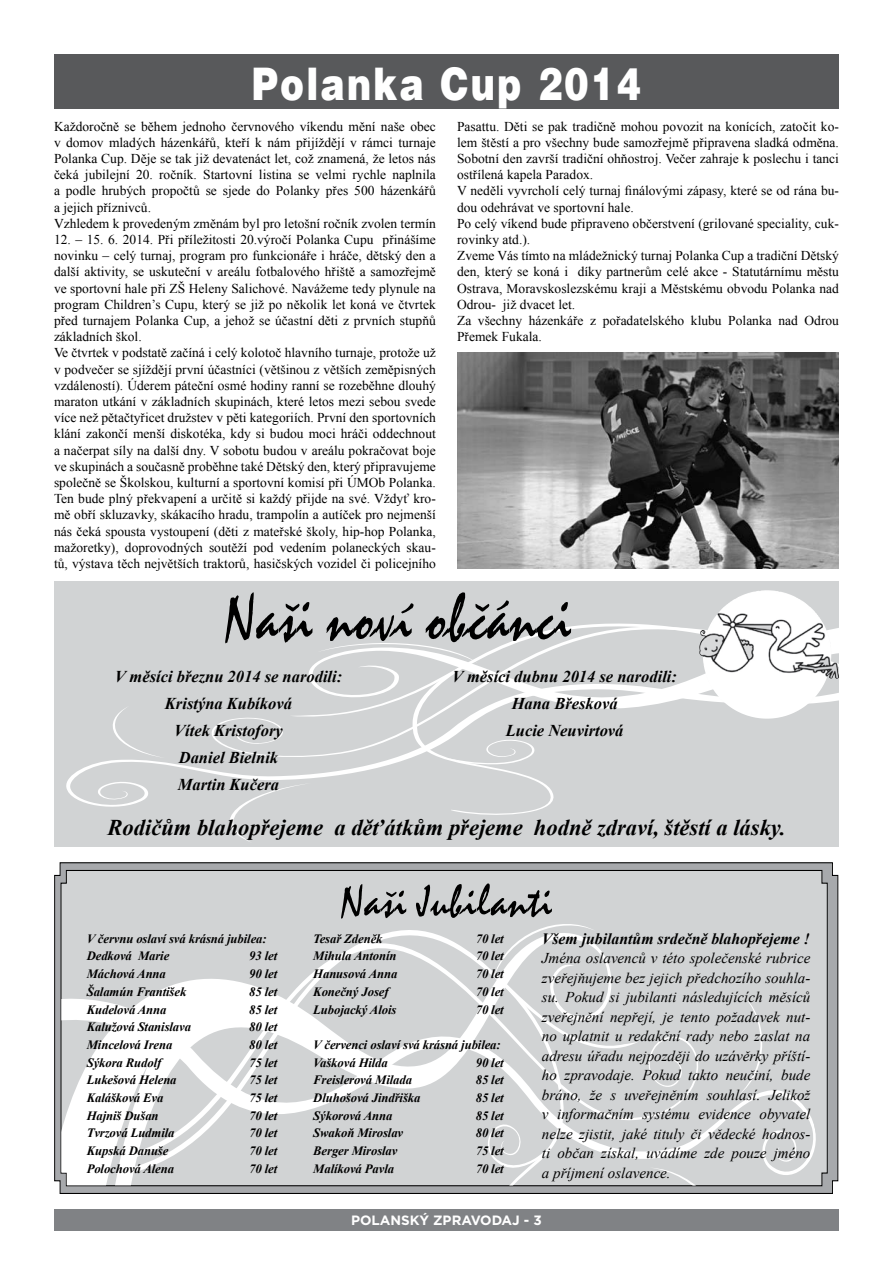
<style>
.page{position:relative;width:893px;height:1263px;background:#fff}
.page>*{position:absolute;margin:0;border:0;box-sizing:border-box;transform-origin:0 0}
.t1{font:900 45px "Switzerland";letter-spacing:.065em;color:#fff;scale:.8 1}
.t2{font:italic 700 22.5px "Times New Roman";color:#000}
.t3{font:italic 700 16.5px/27px "Times New Roman";color:#000;text-align:center}
.t4{font:italic 700 15.75px "Times New Roman";color:#000}
.t5{font:italic 15px/19.5px "Times New Roman";color:#000;text-align:justify}
.t6{font:13.5px/16.2px "Times New Roman";color:#000}
.t7{font:700 13.5px "Gotham";color:#fff}
.t8{font:italic 700 12.75px/17.7px "Times New Roman";letter-spacing:-.01em;color:#000}
</style>
<div class="page">
<div style="left:54px;top:1209px;width:785px;height:21px;background:#808285"></div>
<div style="left:54px;top:54px;width:785px;height:54px;background:#58595b"></div>
<svg style="left:54px;top:862px;width:785px;height:332px;background:#929496"></svg>
<svg style="left:60px;top:870px;width:768px;height:316px;background:#c4c6c7"></svg>
<div style="left:123px;top:895px;width:516px;height:32px;background:#d1d3d4"></div>
<div style="left:61px;top:927px;width:64px;height:61px;background:#d1d3d4"></div>
<div style="left:125px;top:910px;width:574px;height:78px;background:#d1d3d4"></div>
<svg style="left:61px;top:988px;width:759px;height:197px;fill:#d1d3d4"></svg>
<svg style="left:341px;top:883px;width:255px;height:302px;background:#d2d4d4"></svg>
<div style="left:54px;top:581px;width:785px;height:266px;background:#d1d3d4"></div>
<svg style="left:712px;top:604px;width:110px;height:17px;background:#f0f0f0"></svg>
<svg style="left:571px;top:621px;width:268px;height:39px"></svg>
<svg style="left:66px;top:660px;width:773px;height:147px"></svg>
<svg style="left:201px;top:592px;width:370px;height:250px"></svg>
<img style="left:730px;top:590px;width:35px;height:12px">
<img style="left:457px;top:352px;width:382px;height:216px">
<h1 class="t1" style="left:252px;top:57px;width:488px">Polanka Cup 2014</h1>
<p class="t6" style="left:54px;top:118px;width:383px">Každoročně se během jednoho červnového víkendu mění naše obec v domov mladých házenkářů, kteří k nám přijíždějí v rámci turnaje Polanka Cup. Děje se tak již devatenáct let, což znamená, že letos nás čeká jubilejní 20. ročník. Startovní listina se velmi rychle naplnila a podle hrubých propočtů se sjede do Polanky přes 500 házenkářů a jejich příznivců.<br>Vzhledem k provedeným změnám byl pro letošní ročník zvolen termín</p>
<p class="t6" style="left:54px;top:231px;width:383px">12. – 15. 6. 2014. Při příležitosti 20.výročí Polanka Cupu přinášíme novinku – celý turnaj, program pro funkcionáře i hráče, dětský den a další aktivity, se uskuteční v areálu fotbalového hřiště a samozřejmě ve sportovní hale při ZŠ Heleny Salichové. Navážeme tedy plynule na program Children’s Cupu, který se již po několik let koná ve čtvrtek před turnajem Polanka Cup, a jehož se účastní děti z prvních stupňů základních škol.<br>Ve čtvrtek v podstatě začíná i celý kolotoč hlavního turnaje, protože už v podvečer se sjíždějí první účastníci (většinou z větších zeměpisných vzdáleností). Úderem páteční osmé hodiny ranní se rozeběhne dlouhý maraton utkání v základních skupinách, které letos mezi sebou svede více než pětačtyřicet družstev v pěti kategoriích. První den sportovních klání zakončí menší diskotéka, kdy si budou moci hráči oddechnout a načerpat síly na další dny. V sobotu budou v areálu pokračovat boje ve skupinách a současně proběhne také Dětský den, který připravujeme společně se Školskou, kulturní a sportovní komisí při ÚMOb Polanka.<br>Ten bude plný překvapení a určitě si každý přijde na své. Vždyť kro&shy;mě obří skluzavky, skákacího hradu, trampolín a autíček pro nejmenší nás čeká spousta vystoupení (děti z mateřské školy, hip-hop Polanka, mažoretky), doprovodných soutěží pod vedením polaneckých skau&shy;tů, výstava těch největších traktorů, hasičských vozidel či policejního</p>
<p class="t6" style="left:457px;top:118px;width:383px">Pasattu. Děti se pak tradičně mohou povozit na konících, zatočit ko&shy;lem štěstí a pro všechny bude samozřejmě připravena sladká odměna.<br>Sobotní den završí tradiční ohňostroj. Večer zahraje k poslechu i tanci ostřílená kapela Paradox.<br>V neděli vyvrcholí celý turnaj finálovými zápasy, které se od rána bu&shy;dou odehrávat ve sportovní hale.<br>Po celý víkend bude připraveno občerstvení (grilované speciality, cuk&shy;rovinky atd.).<br>Zveme Vás tímto na mládežnický turnaj Polanka Cup a tradiční Dětský den, který se koná i díky partnerům celé akce - Statutárnímu městu Ostrava, Moravskoslezskému kraji a Městskému obvodu Polanka nad Odrou- již dvacet let.<br>Za všechny házenkáře z pořadatelského klubu Polanka nad Odrou Přemek Fukala.</p>
<p class="t3" style="left:115px;top:663px;width:229px">V měsíci březnu 2014 se narodili:<br>Kristýna Kubíková<br>Vítek Kristofory<br>Daniel Bielnik<br>Martin Kučera</p>
<p class="t3" style="left:452px;top:663px;width:226px">V měsíci dubnu 2014 se narodili:<br>Hana Břesková<br>Lucie Neuvirtová</p>
<h2 class="t2" style="left:108px;top:811px;width:679px">Rodičům blahopřejeme a děťátkům přejeme hodně zdraví, štěstí a lásky.</h2>
<p class="t8" style="left:87px;top:929px;width:181px">V červnu oslaví svá krásná jubilea:<br>Dedková Marie</p>
<p class="t8" style="left:249px;top:947px;width:30px">93 let</p>
<p class="t8" style="left:87px;top:965px;width:81px">Máchová Anna</p>
<p class="t8" style="left:249px;top:965px;width:30px">90 let</p>
<p class="t8" style="left:87px;top:982px;width:101px">Šalamún František</p>
<p class="t8" style="left:249px;top:982px;width:30px">85 let</p>
<p class="t8" style="left:87px;top:1000px;width:81px">Kudelová Anna</p>
<p class="t8" style="left:249px;top:1000px;width:30px">85 let</p>
<p class="t8" style="left:87px;top:1018px;width:106px">Kalužová Stanislava</p>
<p class="t8" style="left:249px;top:1018px;width:30px">80 let</p>
<p class="t8" style="left:87px;top:1035px;width:87px">Mincelová Irena</p>
<p class="t8" style="left:249px;top:1035px;width:30px">80 let</p>
<p class="t8" style="left:87px;top:1053px;width:76px">Sýkora Rudolf</p>
<p class="t8" style="left:249px;top:1053px;width:30px">75 let</p>
<p class="t8" style="left:87px;top:1071px;width:91px">Lukešová Helena</p>
<p class="t8" style="left:249px;top:1071px;width:30px">75 let</p>
<p class="t8" style="left:87px;top:1088px;width:78px">Kalášková Eva</p>
<p class="t8" style="left:249px;top:1088px;width:30px">75 let</p>
<p class="t8" style="left:87px;top:1106px;width:73px">Hajniš Dušan</p>
<p class="t8" style="left:249px;top:1106px;width:30px">70 let</p>
<p class="t8" style="left:87px;top:1124px;width:89px">Tvrzová Ludmila</p>
<p class="t8" style="left:249px;top:1124px;width:30px">70 let</p>
<p class="t8" style="left:87px;top:1142px;width:83px">Kupská Danuše</p>
<p class="t8" style="left:249px;top:1142px;width:30px">70 let</p>
<p class="t8" style="left:87px;top:1159px;width:89px">Polochová Alena</p>
<p class="t8" style="left:249px;top:1159px;width:30px">70 let</p>
<p class="t8" style="left:313px;top:929px;width:71px">Tesař Zdeněk</p>
<p class="t8" style="left:476px;top:929px;width:30px">70 let</p>
<p class="t8" style="left:313px;top:947px;width:85px">Mihula Antonín</p>
<p class="t8" style="left:476px;top:947px;width:30px">70 let</p>
<p class="t8" style="left:313px;top:965px;width:86px">Hanusová Anna</p>
<p class="t8" style="left:476px;top:965px;width:30px">70 let</p>
<p class="t8" style="left:313px;top:982px;width:77px">Konečný Josef</p>
<p class="t8" style="left:476px;top:982px;width:30px">70 let</p>
<p class="t8" style="left:313px;top:1000px;width:85px">Lubojacký Alois</p>
<p class="t8" style="left:476px;top:1000px;width:30px">70 let</p>
<p class="t8" style="left:313px;top:1035px;width:189px">V červenci oslaví svá krásná jubilea:<br>Vašková Hilda</p>
<p class="t8" style="left:476px;top:1053px;width:30px">90 let</p>
<p class="t8" style="left:313px;top:1071px;width:100px">Freislerová Milada</p>
<p class="t8" style="left:476px;top:1071px;width:30px">85 let</p>
<p class="t8" style="left:313px;top:1088px;width:109px">Dluhošová Jindřiška</p>
<p class="t8" style="left:476px;top:1088px;width:30px">85 let</p>
<p class="t8" style="left:313px;top:1106px;width:81px">Sýkorová Anna</p>
<p class="t8" style="left:476px;top:1106px;width:30px">85 let</p>
<p class="t8" style="left:313px;top:1124px;width:91px">Swakoň Miroslav</p>
<p class="t8" style="left:476px;top:1124px;width:30px">80 let</p>
<p class="t8" style="left:313px;top:1142px;width:86px">Berger Miroslav</p>
<p class="t8" style="left:476px;top:1142px;width:30px">75 let</p>
<p class="t8" style="left:313px;top:1159px;width:82px">Malíková Pavla</p>
<p class="t8" style="left:476px;top:1159px;width:30px">70 let</p>
<p class="t4" style="left:542px;top:927px;width:269px">Všem jubilantům srdečně blahopřejeme !</p>
<p class="t5" style="left:542px;top:948px;width:270px">Jména oslavenců v této společenské rubrice zveřejňujeme bez jejich předchozího souhla&shy;su. Pokud si jubilanti následujících měsíců zveřejnění nepřejí, je tento požadavek nut&shy;no uplatnit u redakční rady nebo zaslat na adresu úřadu nejpozději do uzávěrky příští&shy;ho zpravodaje. Pokud takto neučiní, bude bráno, že s uveřejněním souhlasí. Jelikož v informačním systému evidence obyvatel nelze zjistit, jaké tituly či vědecké hodnos&shy;ti občan získal, uvádíme zde pouze jméno a příjmení oslavence.</p>
<p class="t7" style="left:351px;top:1211px;width:192px">POLANSKÝ ZPRAVODAJ - 3</p>
</div>
